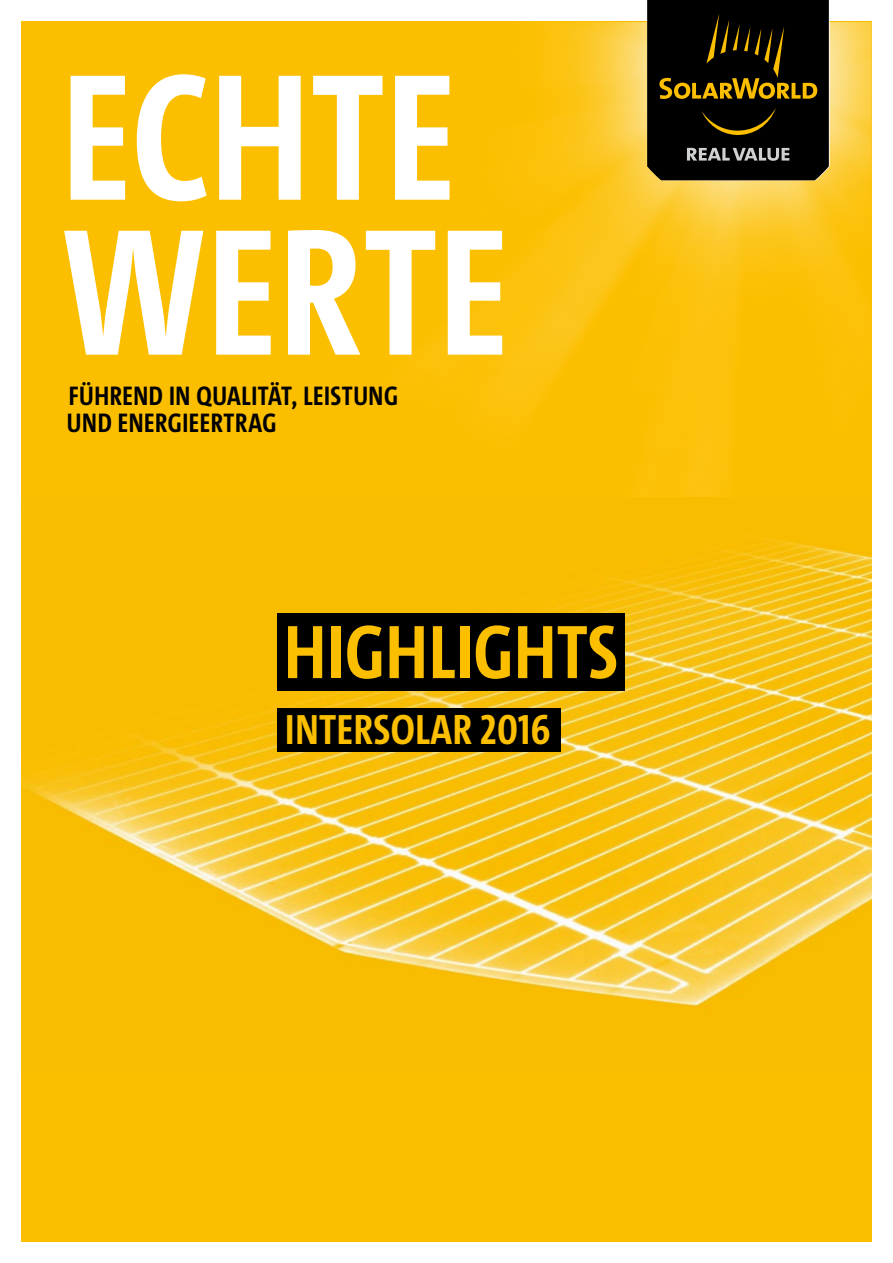
<style>
.page{position:relative;width:893px;height:1263px;background:#fff}
.page>*{position:absolute;margin:0;border:0;box-sizing:border-box;transform-origin:0 0}
.t1{font:700 183.6px/154.9px "The Sans Cd LF7";letter-spacing:.005em;color:#fff}
.t2{font:700 76.95px "The Sans Cd LF7";letter-spacing:.01em;color:#fcbf00}
.t3{font:700 42.75px "The Sans Cd LF7";letter-spacing:.01em;color:#fcbf00}
.t4{font:700 27.15px/26.5px "The Sans Cd LF7";letter-spacing:.02em;color:#000}
</style>
<div class="page">
<div style="left:21px;top:21px;width:851px;height:1221px;background:#fcbf00"></div>
<img style="left:425px;top:22px;width:447px;height:475px">
<img style="left:21px;top:539px;width:851px;height:471px">
<svg style="left:647px;top:0;width:183px;height:180px;background:#191406"></svg>
<div style="left:277px;top:613px;width:348px;height:77px;background:#000"></div>
<div style="left:277px;top:708px;width:283px;height:43px;background:#000"></div>
<h1 class="t1" style="left:62px;top:54px;width:449px">ECHTE<br>WERTE</h1>
<p class="t4" style="left:67px;top:382px;width:333px">FÜHREND IN QUALITÄT, LEISTUNG<br>UND ENERGIEERTRAG</p>
<h2 class="t2" style="left:284px;top:603px;width:336px">HIGHLIGHTS</h2>
<h3 class="t3" style="left:285px;top:702px;width:267px">INTERSOLAR 2016</h3>
</div>
